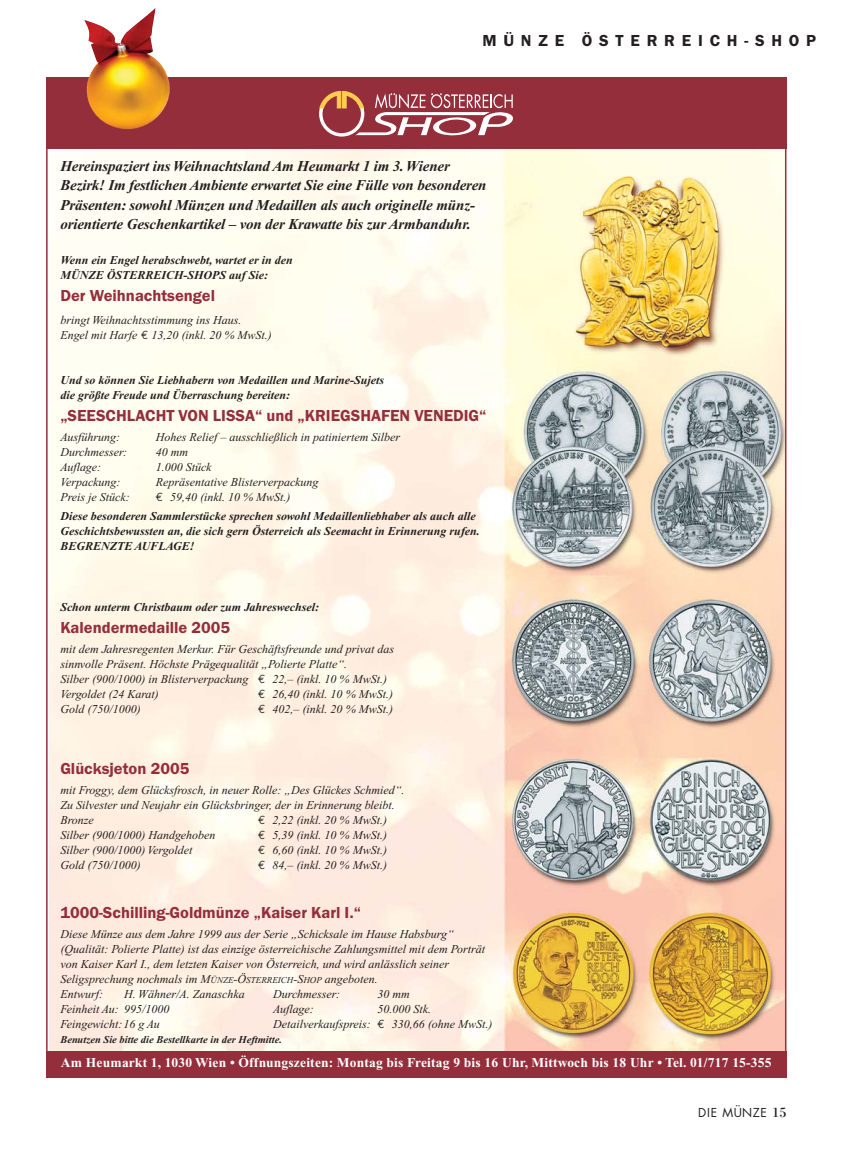
<style>
.page{position:relative;width:851px;height:1149px;background:#fff}
.page>*{position:absolute;margin:0;border:0;box-sizing:border-box;transform-origin:0 0}
.t1{font:600 16.5px "Franklin Gothic Itc T";color:#952e3b}
.t2{font:600 16.5px "Franklin Gothic Itc T";letter-spacing:.41em;color:#231f20}
.t3{font:italic 700 15px/19.5px "Times New Roman";letter-spacing:-.01em;color:#231f20}
.t4{font:700 13.5px "Times New Roman";letter-spacing:.015em;color:#fff}
.t5{font:italic 12px/15px "Times New Roman";color:#231f20}
.t6{font:italic 700 12px/15px "Times New Roman";color:#231f20}
.t7{font:12px "Futura";letter-spacing:.06em;color:#231f20}
.t8{font:italic 700 10.5px "Times New Roman";color:#231f20}
.s1{font-family:"Euro Mono";font-style:normal}
.s2{font-family:"Euro Mono";font-weight:400;font-style:normal}
.s3{font-weight:400}
.s4{font-size:9px}
.s5{font-family:"Bodoni";font-size:14.25px}
</style>
<div class="page">
<img style="left:49px;top:148px;width:734px;height:902px">
<div style="left:46px;top:77px;width:740px;height:71px;background:#952e3b"></div>
<svg style="left:319px;top:91px;width:194px;height:45px"></svg>
<div style="left:46px;top:1050px;width:740px;height:26px;background:#952e3b"></div>
<img style="left:84px;top:8px;width:86px;height:122px">
<h1 class="t2" style="left:482px;top:34px;width:335px">MÜNZE ÖSTERREICH-SHOP</h1>
<p class="t3" style="left:60px;top:157px;width:427px">Hereinspaziert ins Weihnachtsland Am Heumarkt 1 im 3.Wiener Bezirk! Im festlichen Ambiente erwartet Sie eine Fülle von besonderen Präsenten: sowohl Münzen und Medaillen als auch originelle münz&shy;orientierte Geschenkartikel – von der Krawatte bis zur Armbanduhr.</p>
<p class="t6" style="left:60px;top:253px;width:234px">Wenn ein Engel herabschwebt, wartet er in den<br>MÜNZE ÖSTERREICH-SHOPS auf Sie:</p>
<h1 class="t1" style="left:60px;top:289px;width:156px">Der Weihnachtsengel</h1>
<p class="t5" style="left:60px;top:313px;width:213px">bringt Weihnachtsstimmung ins Haus.<br>Engel mit Harfe <span class="s1">€</span> 13,20 (inkl. 20 % MwSt.)</p>
<p class="t6" style="left:60px;top:373px;width:325px">Und so können Sie Liebhabern von Medaillen und Marine-Sujets die größte Freude und Überraschung bereiten:</p>
<h1 class="t1" style="left:60px;top:409px;width:427px">„SEESCHLACHT VON LISSA“ und „KRIEGSHAFEN VENEDIG“</h1>
<p class="t5" style="left:60px;top:430px;width:61px">Ausführung:</p>
<p class="t5" style="left:156px;top:430px;width:246px">Hohes Relief – ausschließlich in patiniertem Silber</p>
<p class="t5" style="left:60px;top:445px;width:68px">Durchmesser:</p>
<p class="t5" style="left:156px;top:445px;width:34px">40 mm</p>
<p class="t5" style="left:60px;top:460px;width:42px">Auflage:</p>
<p class="t5" style="left:156px;top:460px;width:57px">1.000 Stück</p>
<p class="t5" style="left:60px;top:475px;width:62px">Verpackung:</p>
<p class="t5" style="left:156px;top:475px;width:164px">Repräsentative Blisterverpackung</p>
<p class="t5" style="left:60px;top:490px;width:71px">Preis je Stück:</p>
<p class="t6" style="left:60px;top:488px;width:417px;line-height:19.5px;text-indent:95px"><span class="s2">€</span> <span class="s3">59,40 (inkl. 10 % MwSt.)<br></span>Diese besonderen Sammlerstücke sprechen sowohl Medaillenliebhaber als auch alle</p>
<p class="t6" style="left:60px;top:525px;width:421px">Geschichtsbewussten an, die sich gern Österreich als Seemacht in Erinnerung rufen.<br>BEGRENZTE AUFLAGE!</p>
<p class="t6" style="left:60px;top:600px;width:260px">Schon unterm Christbaum oder zum Jahreswechsel:</p>
<h1 class="t1" style="left:60px;top:621px;width:171px">Kalendermedaille 2005</h1>
<p class="t5" style="left:60px;top:642px;width:335px">mit dem Jahresregenten Merkur. Für Geschäftsfreunde und privat das sinnvolle Präsent. Höchste Prägequalität „Polierte Platte“.<br>Silber (900/1000) in Blisterverpackung <span class="s1">€</span> 22,– (inkl. 10 % MwSt.)<br>Vergoldet (24 Karat)</p>
<p class="t5" style="left:258px;top:687px;width:136px"><span class="s1">€</span> 26,40 (inkl. 10 % MwSt.)</p>
<p class="t5" style="left:60px;top:702px;width:82px">Gold (750/1000)</p>
<p class="t5" style="left:258px;top:702px;width:136px"><span class="s1">€</span> 402,– (inkl. 20 % MwSt.)</p>
<h1 class="t1" style="left:60px;top:762px;width:131px">Glücksjeton 2005</h1>
<p class="t5" style="left:60px;top:783px;width:345px">mit Froggy, dem Glücksfrosch, in neuer Rolle: „Des Glückes Schmied“.<br>Zu Silvester und Neujahr ein Glücksbringer, der in Erinnerung bleibt.<br>Bronze</p>
<p class="t5" style="left:258px;top:813px;width:130px"><span class="s1">€</span> 2,22 (inkl. 20 % MwSt.)</p>
<p class="t5" style="left:60px;top:828px;width:157px">Silber (900/1000) Handgehoben</p>
<p class="t5" style="left:258px;top:828px;width:130px"><span class="s1">€</span> 5,39 (inkl. 10 % MwSt.)</p>
<p class="t5" style="left:60px;top:843px;width:134px">Silber (900/1000) Vergoldet</p>
<p class="t5" style="left:258px;top:843px;width:130px"><span class="s1">€</span> 6,60 (inkl. 10 % MwSt.)</p>
<p class="t5" style="left:60px;top:858px;width:82px">Gold (750/1000)</p>
<p class="t5" style="left:258px;top:858px;width:130px"><span class="s1">€</span> 84,– (inkl. 20 % MwSt.)</p>
<h1 class="t1" style="left:60px;top:906px;width:302px">1000-Schilling-Goldmünze „Kaiser Karl I.“</h1>
<p class="t5" style="left:60px;top:927px;width:426px">Diese Münze aus dem Jahre 1999 aus der Serie „Schicksale im Hause Habsburg“ (Qualität: Polierte Platte) ist das einzige österreichische Zahlungsmittel mit dem Porträt von Kaiser Karl I., dem letzten Kaiser von Österreich, und wird anlässlich seiner Seligsprechung nochmals im M<span class="s4">ÜNZE</span>-Ö<span class="s4">STERREICH</span>-S<span class="s4">HOP</span> angeboten.<br>Entwurf:</p>
<p class="t5" style="left:124px;top:987px;width:122px">H. Wähner/A. Zanaschka</p>
<p class="t5" style="left:273px;top:987px;width:68px">Durchmesser:</p>
<p class="t5" style="left:377px;top:987px;width:34px">30 mm</p>
<p class="t5" style="left:60px;top:1002px;width:111px">Feinheit Au: 995/1000</p>
<p class="t5" style="left:273px;top:1002px;width:42px">Auflage:</p>
<p class="t5" style="left:377px;top:1002px;width:55px">50.000 Stk.</p>
<p class="t5" style="left:60px;top:1017px;width:101px">Feingewicht:16 g Au</p>
<p class="t5" style="left:273px;top:1017px;width:221px">Detailverkaufspreis: <span class="s1">€</span> 330,66 (ohne MwSt.)</p>
<p class="t8" style="left:60px;top:1035px;width:223px">Benutzen Sie bitte die Bestellkarte in der Heftmitte.</p>
<p class="t4" style="left:61px;top:1057px;width:712px">Am Heumarkt 1, 1030 Wien • Öffnungszeiten: Montag bis Freitag 9 bis 16 Uhr, Mittwoch bis 18 Uhr • Tel. 01/717 15-355</p>
<p class="t7" style="left:698px;top:1106px;width:90px">DIE MÜNZE <span class="s5">15</span></p>
</div>
